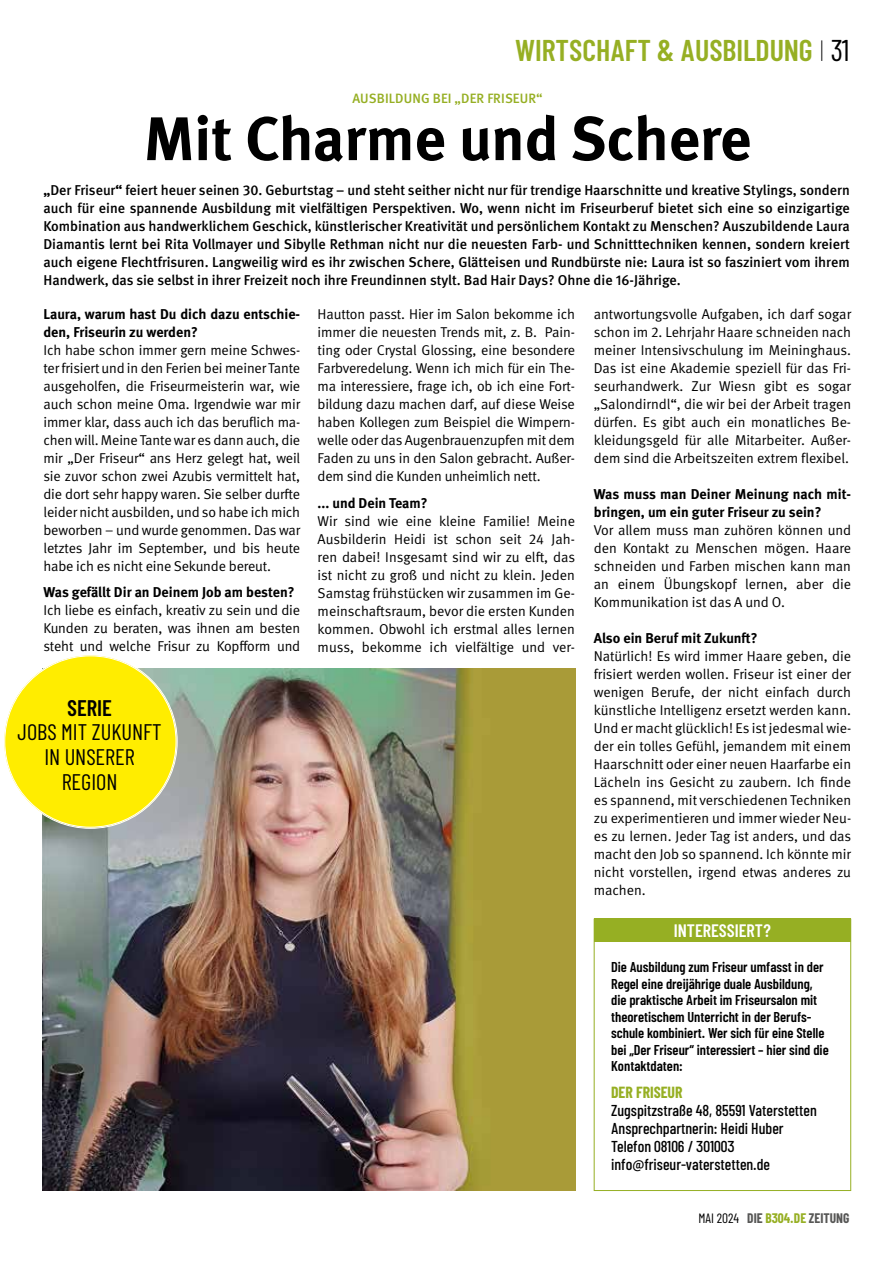
<style>
.page{position:relative;width:893px;height:1263px;background:#fff}
.page>*{position:absolute;margin:0;border:0;box-sizing:border-box;transform-origin:0 0}
.t1{font:700 61.5px "DGUV Meta";color:#000}
.t2{font:600 30px "Barlow Condensed";color:#96af23}
.t3{font:22.5px/24.6px "Barlow Condensed";color:#000;text-align:center}
.t4{font:600 22.5px "Barlow Condensed";color:#000}
.t5{font:600 18px "Barlow Condensed";color:#fff}
.t6{font:500 15.75px/18px "Barlow Condensed";color:#000}
.t7{font:700 15.75px "Barlow Condensed";color:#96af23}
.t8{font:14.25px/18px "DGUV Meta";letter-spacing:-.01em;color:#000;text-align:justify}
.t9{font:500 14.25px/18px "DGUV Meta";color:#000;text-align:justify}
.t10{font:600 14.25px/16.5px "Barlow Condensed";color:#000}
.t11{font:700 14.25px/18px "DGUV Meta";color:#000}
.t12{font:500 13.5px "DGUV Meta";letter-spacing:.01em;color:#96af23}
.t13{font:700 13.5px "Barlow Condensed";color:#575756}
.s1{font-weight:100;color:#000}
.s2{font-weight:400;color:#000}
.s3{font-weight:700}
.s4{color:#96af23}
</style>
<div class="page">
<img style="left:43px;top:668px;width:533px;height:523px">
<div style="left:594px;top:919px;width:257px;height:272px;border:1px solid #96af23"></div>
<div style="left:594px;top:919px;width:257px;height:23px;background:#96af23"></div>
<div style="left:4px;top:655px;width:173px;height:173px;background:#ffed00;border-radius:50%"></div>
<h2 class="t2" style="left:515px;top:32px;width:336px">WIRTSCHAFT &amp; AUSBILDUNG <span class="s1">I</span> <span class="s2">31</span></h2>
<p class="t12" style="left:352px;top:91px;width:192px">AUSBILDUNG BEI „DER FRISEUR“</p>
<h1 class="t1" style="left:144px;top:102px;width:609px">Mit Charme und Schere</h1>
<p class="t9" style="left:43px;top:181px;width:808px"><span class="s3">„</span>Der Friseur<span class="s3">“</span> feiert heuer seinen 30. Geburtstag – und steht seither nicht nur für trendige Haarschnitte und kreative Stylings, sondern auch für eine spannende Ausbildung mit vielfältigen Perspektiven. Wo, wenn nicht im Friseurberuf bietet sich eine so einzigartige Kombination aus handwerklichem Geschick, künstlerischer Kreativität und persönlichem Kontakt zu Menschen? Auszubildende Laura Diamantis lernt bei Rita Vollmayer und Sibylle Rethman nicht nur die neuesten Farb- und Schnitttechniken kennen, sondern kreiert auch eigene Flechtfrisuren. Langweilig wird es ihr zwischen Schere, Glätteisen und Rundbürste nie: Laura ist so fasziniert vom ihrem Handwerk, das sie selbst in ihrer Freizeit noch ihre Freundinnen stylt. Bad Hair Days? Ohne die 16-Jährige.</p>
<p class="t11" style="left:43px;top:305px;width:258px">Laura, warum hast Du dich dazu entschie&shy;den, Friseurin zu werden?</p>
<p class="t8" style="left:43px;top:341px;width:258px">Ich habe schon immer gern meine Schwes&shy;ter frisiert und in den Ferien bei meiner Tante ausgeholfen, die Friseurmeisterin war, wie auch schon meine Oma. Irgendwie war mir immer klar, dass auch ich das beruflich ma&shy;chen will. Meine Tante war es dann auch, die mir „Der Friseur“ ans Herz gelegt hat, weil sie zuvor schon zwei Azubis vermittelt hat, die dort sehr happy waren. Sie selber durfte leider nicht ausbilden, und so habe ich mich beworben – und wurde genommen. Das war letztes Jahr im September, und bis heute habe ich es nicht eine Sekunde bereut.</p>
<p class="t11" style="left:43px;top:584px;width:253px">Was gefällt Dir an Deinem Job am besten?</p>
<p class="t8" style="left:43px;top:602px;width:258px">Ich liebe es einfach, kreativ zu sein und die Kunden zu beraten, was ihnen am besten steht und welche Frisur zu Kopfform und</p>
<p class="t8" style="left:318px;top:305px;width:259px">Hautton passt. Hier im Salon bekomme ich immer die neuesten Trends mit, z. B. Pain&shy;ting oder Crystal Glossing, eine besondere Farbveredelung. Wenn ich mich für ein The&shy;ma interessiere, frage ich, ob ich eine Fort&shy;bildung dazu machen darf, auf diese Weise haben Kollegen zum Beispiel die Wimpern&shy;welle oder das Augenbrauenzupfen mit dem Faden zu uns in den Salon gebracht. Außer&shy;dem sind die Kunden unheimlich nett.</p>
<p class="t11" style="left:318px;top:494px;width:112px">... und Dein Team?</p>
<p class="t8" style="left:318px;top:512px;width:259px">Wir sind wie eine kleine Familie! Meine Ausbilderin Heidi ist schon seit 24 Jah&shy;ren dabei! Insgesamt sind wir zu elft, das ist nicht zu groß und nicht zu klein. Jeden Samstag frühstücken wir zusammen im Ge&shy;meinschaftsraum, bevor die ersten Kunden kommen. Obwohl ich erstmal alles lernen muss, bekomme ich vielfältige und ver-</p>
<p class="t8" style="left:594px;top:305px;width:259px">antwortungsvolle Aufgaben, ich darf sogar schon im 2. Lehrjahr Haare schneiden nach meiner Intensivschulung im Meininghaus.<br>Das ist eine Akademie speziell für das Fri&shy;seurhandwerk. Zur Wiesn gibt es sogar „Salondirndl“, die wir bei der Arbeit tragen dürfen. Es gibt auch ein monatliches Be&shy;kleidungsgeld für alle Mitarbeiter. Außer&shy;dem sind die Arbeitszeiten extrem flexibel.</p>
<p class="t11" style="left:594px;top:485px;width:259px">Was muss man Deiner Meinung nach mit&shy;bringen, um ein guter Friseur zu sein?</p>
<p class="t8" style="left:594px;top:521px;width:259px">Vor allem muss man zuhören können und den Kontakt zu Menschen mögen. Haare schneiden und Farben mischen kann man an einem Übungskopf lernen, aber die Kommunikation ist das A und O.</p>
<p class="t11" style="left:594px;top:629px;width:165px">Also ein Beruf mit Zukunft?</p>
<p class="t8" style="left:594px;top:647px;width:259px">Natürlich! Es wird immer Haare geben, die frisiert werden wollen. Friseur ist einer der wenigen Berufe, der nicht einfach durch künstliche Intelligenz ersetzt werden kann.<br>Und er macht glücklich! Es ist jedesmal wie&shy;der ein tolles Gefühl, jemandem mit einem Haarschnitt oder einer neuen Haarfarbe ein Lächeln ins Gesicht zu zaubern. Ich finde es spannend, mit verschiedenen Techniken zu experimentieren und immer wieder Neu&shy;es zu lernen. Jeder Tag ist anders, und das macht den Job so spannend. Ich könnte mir nicht vorstellen, irgend etwas anderes zu machen.</p>
<p class="t5" style="left:674px;top:919px;width:99px">INTERESSIERT?</p>
<p class="t10" style="left:611px;top:958px;width:219px">Die Ausbildung zum Friseur umfasst in der Regel eine dreijährige duale Ausbildung, die praktische Arbeit im Friseursalon mit theoretischem Unterricht in der Berufs&shy;schule kombiniert. Wer sich für eine Stelle bei „Der Friseur“ interessiert – hier sind die Kontaktdaten:</p>
<p class="t7" style="left:611px;top:1082px;width:73px">DER FRISEUR</p>
<p class="t6" style="left:611px;top:1101px;width:207px">Zugspitzstraße 48, 85591 Vaterstetten<br>Ansprechpartnerin: Heidi Huber<br>Telefon 08106 / 301003 info@friseur-vaterstetten.de</p>
<h3 class="t4" style="left:67px;top:694px;width:46px">SERIE</h3>
<h3 class="t3" style="left:18px;top:718px;width:146px">JOBS MIT ZUKUNFT<br>IN UNSERER<br>REGION</h3>
<p class="t13" style="left:698px;top:1209px;width:152px"><span class="s2">MAI 2024</span> DIE <span class="s4">B304.DE</span> ZEITUNG</p>
</div>
